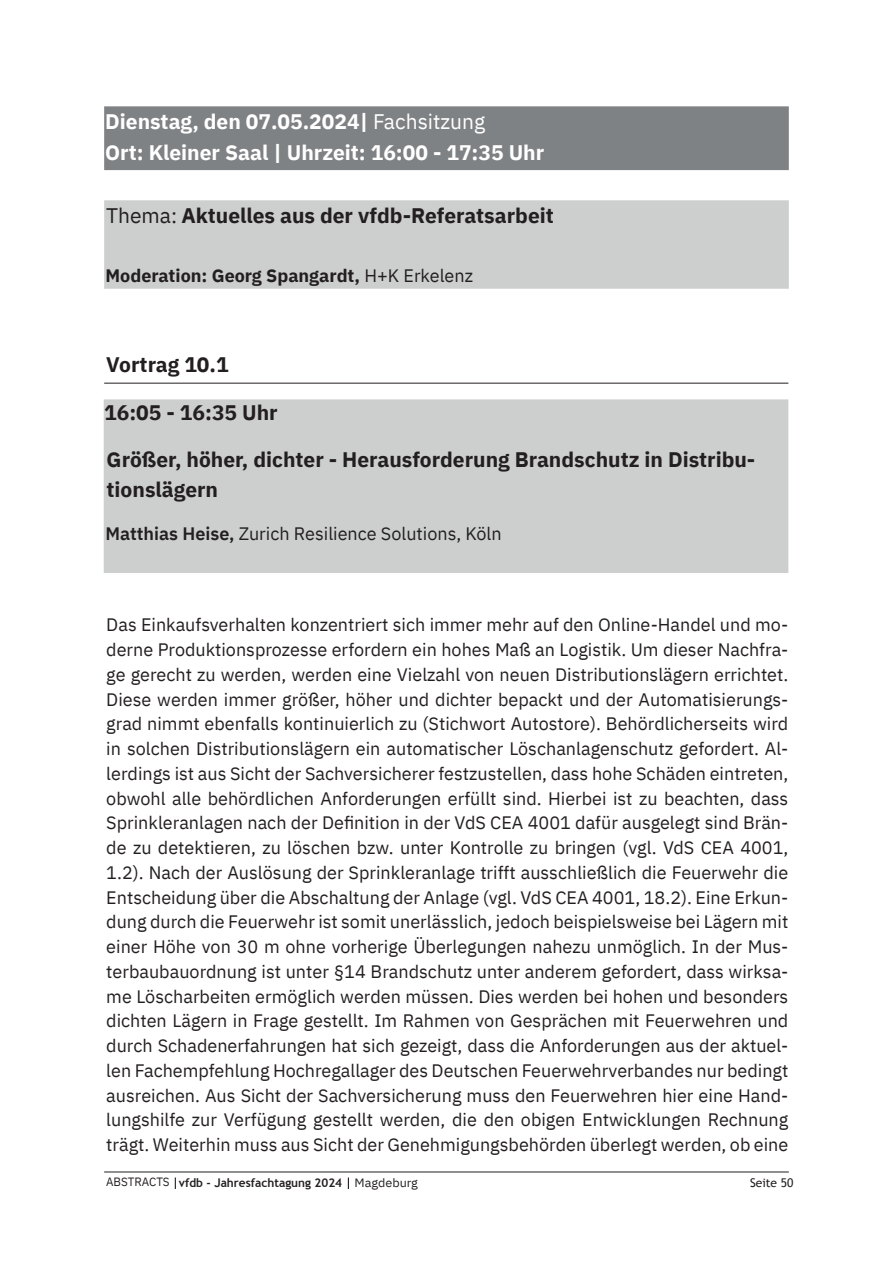
<style>
.page{position:relative;width:893px;height:1263px;background:#fff}
.page>*{position:absolute;margin:0;border:0;box-sizing:border-box;transform-origin:0 0}
.t1{font:700 21px/30px "IBM Plex Sans";color:#231f20}
.t2{font:700 21px/31px "IBM Plex Sans";color:#fff}
.t3{font:18px/24.8px "IBM Plex Sans";color:#231f20;text-align:justify}
.t4{font:700 18px "IBM Plex Sans";color:#231f20}
.t5{font:700 12px "Trebuchet MS";color:#231f20}
.t6{font:12px "Trebuchet MS";color:#231f20}
.s1{font-weight:400}
.s2{font-weight:600}
.s3{font-family:"IBM Plex Sans";font-weight:400}
</style>
<div class="page">
<hr style="left:104px;top:1171px;width:685px;height:1px;background:#231f20">
<svg style="left:348px;top:1177px;width:1px;height:12px"></svg>
<svg style="left:175px;top:1177px;width:1px;height:12px"></svg>
<div style="left:104px;top:399px;width:684px;height:174px;background:#cdcfcf;border:2px solid #cdcfcf"></div>
<div style="left:104px;top:106px;width:685px;height:64px;background:#7f8284;border:2px solid #7f8284"></div>
<div style="left:104px;top:200px;width:685px;height:89px;background:#cdcfcf;border:2px solid #cdcfcf"></div>
<hr style="left:104px;top:383px;width:684px;height:1px;background:#231f20">
<p class="t2" style="left:105px;top:104px;width:441px">Dienstag, den 07.05.2024| <span class="s1">Fachsitzung<br></span>Ort: Kleiner Saal | Uhrzeit: 16:00 - 17:35 Uhr</p>
<p class="t1" style="left:106px;top:198px;width:449px"><span class="s1">Thema:</span> Aktuelles aus der vfdb-Referatsarbeit</p>
<p class="t4" style="left:106px;top:261px;width:369px">Moderation: Georg Spangardt, <span class="s1">H+K Erkelenz</span></p>
<p class="t1" style="left:106px;top:347px;width:124px">Vortrag 10.1</p>
<p class="t1" style="left:104px;top:396px;width:175px">16:05 - 16:35 Uhr</p>
<p class="t1" style="left:107px;top:443px;width:650px">Größer, höher, dichter - Herausforderung Brandschutz in Distribu&shy;tionslägern</p>
<p class="t3" style="left:106px;top:519px;width:398px"><span class="s2">Matthias Heise,</span> Zurich Resilience Solutions, Köln</p>
<p class="t3" style="left:106px;top:611px;width:684px">Das Einkaufsverhalten konzentriert sich immer mehr auf den Online-Handel und mo&shy;derne Produktionsprozesse erfordern ein hohes Maß an Logistik. Um dieser Nachfra&shy;ge gerecht zu werden, werden eine Vielzahl von neuen Distributionslägern errichtet.<br>Diese werden immer größer, höher und dichter bepackt und der Automatisierungs&shy;grad nimmt ebenfalls kontinuierlich zu (Stichwort Autostore). Behördlicherseits wird in solchen Distributionslägern ein automatischer Löschanlagenschutz gefordert. Al&shy;lerdings ist aus Sicht der Sachversicherer festzustellen, dass hohe Schäden eintreten, obwohl alle behördlichen Anforderungen erfüllt sind. Hierbei ist zu beachten, dass Sprinkleranlagen nach der Definition in der VdS CEA 4001 dafür ausgelegt sind Brän&shy;de zu detektieren, zu löschen bzw. unter Kontrolle zu bringen (vgl. VdS CEA 4001, 1.2). Nach der Auslösung der Sprinkleranlage trifft ausschließlich die Feuerwehr die Entscheidung über die Abschaltung der Anlage (vgl. VdS CEA 4001, 18.2). Eine Erkun&shy;dung durch die Feuerwehr ist somit unerlässlich, jedoch beispielsweise bei Lägern mit einer Höhe von 30 m ohne vorherige Überlegungen nahezu unmöglich. In der Mus&shy;terbaubauordnung ist unter §14 Brandschutz unter anderem gefordert, dass wirksa&shy;me Löscharbeiten ermöglich werden müssen. Dies werden bei hohen und besonders dichten Lägern in Frage gestellt. Im Rahmen von Gesprächen mit Feuerwehren und durch Schadenerfahrungen hat sich gezeigt, dass die Anforderungen aus der aktuel&shy;len Fachempfehlung Hochregallager des Deutschen Feuerwehrverbandes nur bedingt ausreichen. Aus Sicht der Sachversicherung muss den Feuerwehren hier eine Hand&shy;lungshilfe zur Verfügung gestellt werden, die den obigen Entwicklungen Rechnung trägt. Weiterhin muss aus Sicht der Genehmigungsbehörden überlegt werden, ob eine</p>
<p class="t5" style="left:106px;top:1175px;width:313px"><span class="s3">ABSTRACTS</span> vfdb - Jahresfachtagung 2024 <span class="s3">Magdeburg</span></p>
<p class="t6" style="left:750px;top:1175px;width:45px">Seite 50</p>
</div>
